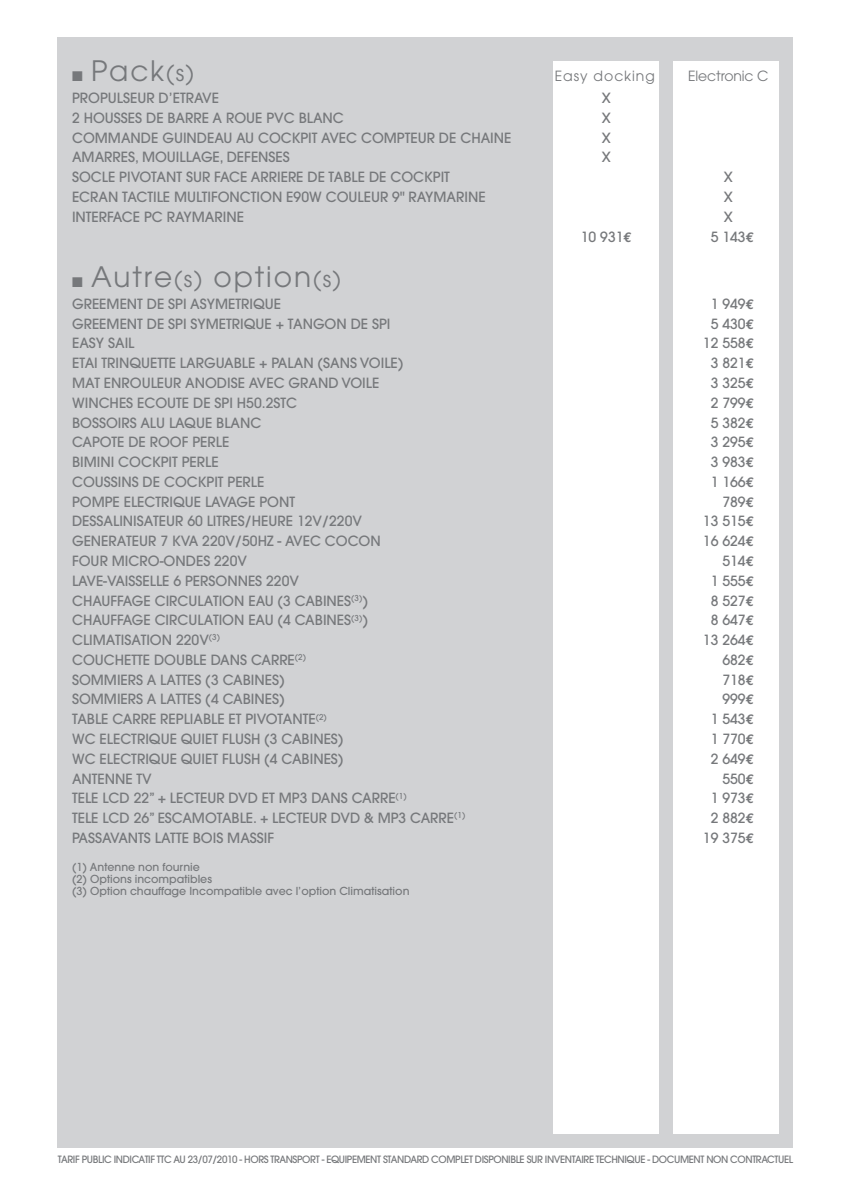
<style>
.page{position:relative;width:851px;height:1191px;background:#fff}
.page>*{position:absolute;margin:0;border:0;box-sizing:border-box;transform-origin:0 0}
.t1{font:28px "Avant Garde";letter-spacing:.07em;color:#76787b}
.t2{font:500 14px "Avant Garde";color:#76787b}
.t3{font:14px "Avant Garde";letter-spacing:.07em;color:#76787b}
.t4{font:14px "Avant Garde";letter-spacing:-.01em;color:#76787b}
.t5{font:500 11px/12px "Avant Garde";color:#76787b}
.t6{font:500 10px "Avant Garde";letter-spacing:-.04em;color:#76787b}
.s1{font-size:22px}
.s2{font-family:"Euro Mono";font-weight:700}
</style>
<div class="page">
<div style="left:58px;top:37px;width:735px;height:1110px;background:#d1d2d4"></div>
<div style="left:553px;top:61px;width:105px;height:1072px;background:#fff"></div>
<div style="left:673px;top:61px;width:105px;height:1072px;background:#fff"></div>
<h1 class="t1" style="left:72px;top:55px;width:123px">■ Pack<span class="s1">(s)</span></h1>
<p class="t3" style="left:554px;top:68px;width:102px">Easy docking</p>
<p class="t4" style="left:688px;top:68px;width:82px">Electronic C</p>
<p class="t2" style="left:72px;top:89px;width:148px">PROPULSEUR D’ETRAVE</p>
<p class="t2" style="left:602px;top:89px;width:11px">X</p>
<p class="t2" style="left:72px;top:109px;width:273px">2 HOUSSES DE BARRE A ROUE PVC BLANC</p>
<p class="t2" style="left:602px;top:109px;width:11px">X</p>
<p class="t2" style="left:72px;top:129px;width:441px">COMMANDE GUINDEAU AU COCKPIT AVEC COMPTEUR DE CHAINE</p>
<p class="t2" style="left:602px;top:129px;width:11px">X</p>
<p class="t2" style="left:72px;top:149px;width:219px">AMARRES, MOUILLAGE, DEFENSES</p>
<p class="t2" style="left:602px;top:149px;width:11px">X</p>
<p class="t2" style="left:72px;top:168px;width:379px">SOCLE PIVOTANT SUR FACE ARRIERE DE TABLE DE COCKPIT</p>
<p class="t2" style="left:723px;top:168px;width:11px">X</p>
<p class="t2" style="left:72px;top:188px;width:415px">ECRAN TACTILE MULTIFONCTION E90W COULEUR 9" RAYMARINE</p>
<p class="t2" style="left:723px;top:188px;width:11px">X</p>
<p class="t2" style="left:72px;top:208px;width:173px">INTERFACE PC RAYMARINE</p>
<p class="t2" style="left:723px;top:208px;width:11px">X</p>
<p class="t2" style="left:580px;top:228px;width:53px">10 931<span class="s2">E</span></p>
<p class="t2" style="left:710px;top:228px;width:45px">5 143<span class="s2">E</span></p>
<h1 class="t1" style="left:72px;top:260px;width:270px">■ Autre<span class="s1">(s)</span> option<span class="s1">(s)</span></h1>
<p class="t2" style="left:72px;top:295px;width:211px">GREEMENT DE SPI ASYMETRIQUE</p>
<p class="t2" style="left:710px;top:295px;width:45px">1 949<span class="s2">E</span></p>
<p class="t2" style="left:72px;top:315px;width:320px">GREEMENT DE SPI SYMETRIQUE + TANGON DE SPI</p>
<p class="t2" style="left:710px;top:315px;width:45px">5 430<span class="s2">E</span></p>
<p class="t2" style="left:72px;top:335px;width:64px">EASY SAIL</p>
<p class="t2" style="left:702px;top:335px;width:53px">12 558<span class="s2">E</span></p>
<p class="t2" style="left:72px;top:354px;width:333px">ETAI TRINQUETTE LARGUABLE + PALAN (SANS VOILE)</p>
<p class="t2" style="left:710px;top:354px;width:45px">3 821<span class="s2">E</span></p>
<p class="t2" style="left:72px;top:374px;width:309px">MAT ENROULEUR ANODISE AVEC GRAND VOILE</p>
<p class="t2" style="left:710px;top:374px;width:45px">3 325<span class="s2">E</span></p>
<p class="t2" style="left:72px;top:394px;width:226px">WINCHES ECOUTE DE SPI H50.2STC</p>
<p class="t2" style="left:710px;top:394px;width:45px">2 799<span class="s2">E</span></p>
<p class="t2" style="left:72px;top:414px;width:191px">BOSSOIRS ALU LAQUE BLANC</p>
<p class="t2" style="left:710px;top:414px;width:45px">5 382<span class="s2">E</span></p>
<p class="t2" style="left:72px;top:433px;width:159px">CAPOTE DE ROOF PERLE</p>
<p class="t2" style="left:710px;top:433px;width:45px">3 295<span class="s2">E</span></p>
<p class="t2" style="left:72px;top:453px;width:148px">BIMINI COCKPIT PERLE</p>
<p class="t2" style="left:710px;top:453px;width:45px">3 983<span class="s2">E</span></p>
<p class="t2" style="left:72px;top:473px;width:194px">COUSSINS DE COCKPIT PERLE</p>
<p class="t2" style="left:710px;top:473px;width:45px">1 166<span class="s2">E</span></p>
<p class="t2" style="left:72px;top:493px;width:224px">POMPE ELECTRIQUE LAVAGE PONT</p>
<p class="t2" style="left:722px;top:493px;width:33px">789<span class="s2">E</span></p>
<p class="t2" style="left:72px;top:513px;width:291px">DESSALINISATEUR 60 LITRES/HEURE 12V/220V</p>
<p class="t2" style="left:702px;top:513px;width:53px">13 515<span class="s2">E</span></p>
<p class="t2" style="left:72px;top:532px;width:310px">GENERATEUR 7 KVA 220V/50HZ - AVEC COCON</p>
<p class="t2" style="left:702px;top:532px;width:53px">16 624<span class="s2">E</span></p>
<p class="t2" style="left:72px;top:552px;width:176px">FOUR MICRO-ONDES 220V</p>
<p class="t2" style="left:722px;top:552px;width:33px">514<span class="s2">E</span></p>
<p class="t2" style="left:72px;top:572px;width:228px">LAVE-VAISSELLE 6 PERSONNES 220V</p>
<p class="t2" style="left:710px;top:572px;width:45px">1 555<span class="s2">E</span></p>
<p class="t2" style="left:72px;top:592px;width:297px">CHAUFFAGE CIRCULATION EAU (3 CABINES<sup>(3)</sup>)</p>
<p class="t2" style="left:710px;top:592px;width:45px">8 527<span class="s2">E</span></p>
<p class="t2" style="left:72px;top:611px;width:297px">CHAUFFAGE CIRCULATION EAU (4 CABINES<sup>(3)</sup>)</p>
<p class="t2" style="left:710px;top:611px;width:45px">8 647<span class="s2">E</span></p>
<p class="t2" style="left:72px;top:631px;width:149px">CLIMATISATION 220V<sup>(3)</sup></p>
<p class="t2" style="left:702px;top:631px;width:53px">13 264<span class="s2">E</span></p>
<p class="t2" style="left:72px;top:651px;width:235px">COUCHETTE DOUBLE DANS CARRE<sup>(2)</sup></p>
<p class="t2" style="left:722px;top:651px;width:33px">682<span class="s2">E</span></p>
<p class="t2" style="left:72px;top:671px;width:214px">SOMMIERS A LATTES (3 CABINES)</p>
<p class="t2" style="left:722px;top:671px;width:33px">718<span class="s2">E</span></p>
<p class="t2" style="left:72px;top:690px;width:214px">SOMMIERS A LATTES (4 CABINES)</p>
<p class="t2" style="left:722px;top:690px;width:33px">999<span class="s2">E</span></p>
<p class="t2" style="left:72px;top:710px;width:256px">TABLE CARRE REPLIABLE ET PIVOTANTE<sup>(2)</sup></p>
<p class="t2" style="left:710px;top:710px;width:45px">1 543<span class="s2">E</span></p>
<p class="t2" style="left:72px;top:730px;width:273px">WC ELECTRIQUE QUIET FLUSH (3 CABINES)</p>
<p class="t2" style="left:710px;top:730px;width:45px">1 770<span class="s2">E</span></p>
<p class="t2" style="left:72px;top:750px;width:273px">WC ELECTRIQUE QUIET FLUSH (4 CABINES)</p>
<p class="t2" style="left:710px;top:750px;width:45px">2 649<span class="s2">E</span></p>
<p class="t2" style="left:72px;top:770px;width:81px">ANTENNE TV</p>
<p class="t2" style="left:722px;top:770px;width:33px">550<span class="s2">E</span></p>
<p class="t2" style="left:72px;top:789px;width:336px">TELE LCD 22” + LECTEUR DVD ET MP3 DANS CARRE<sup>(1)</sup></p>
<p class="t2" style="left:710px;top:789px;width:45px">1 973<span class="s2">E</span></p>
<p class="t2" style="left:72px;top:809px;width:395px">TELE LCD 26” ESCAMOTABLE. + LECTEUR DVD &amp; MP3 CARRE<sup>(1)</sup></p>
<p class="t2" style="left:710px;top:809px;width:45px">2 882<span class="s2">E</span></p>
<p class="t2" style="left:72px;top:829px;width:204px">PASSAVANTS LATTE BOIS MASSIF</p>
<p class="t2" style="left:702px;top:829px;width:53px">19 375<span class="s2">E</span></p>
<p class="t5" style="left:72px;top:861px;width:339px">(1) Antenne non fournie<br>(2) Options incompatibles<br>(3) Option chauffage Incompatible avec l’option Climatisation</p>
<p class="t6" style="left:58px;top:1152px;width:736px">TARIF PUBLIC INDICATIF TTC AU 23/07/2010 - HORS TRANSPORT - EQUIPEMENT STANDARD COMPLET DISPONIBLE SUR INVENTAIRE TECHNIQUE - DOCUMENT NON CONTRACTUEL</p>
</div>
